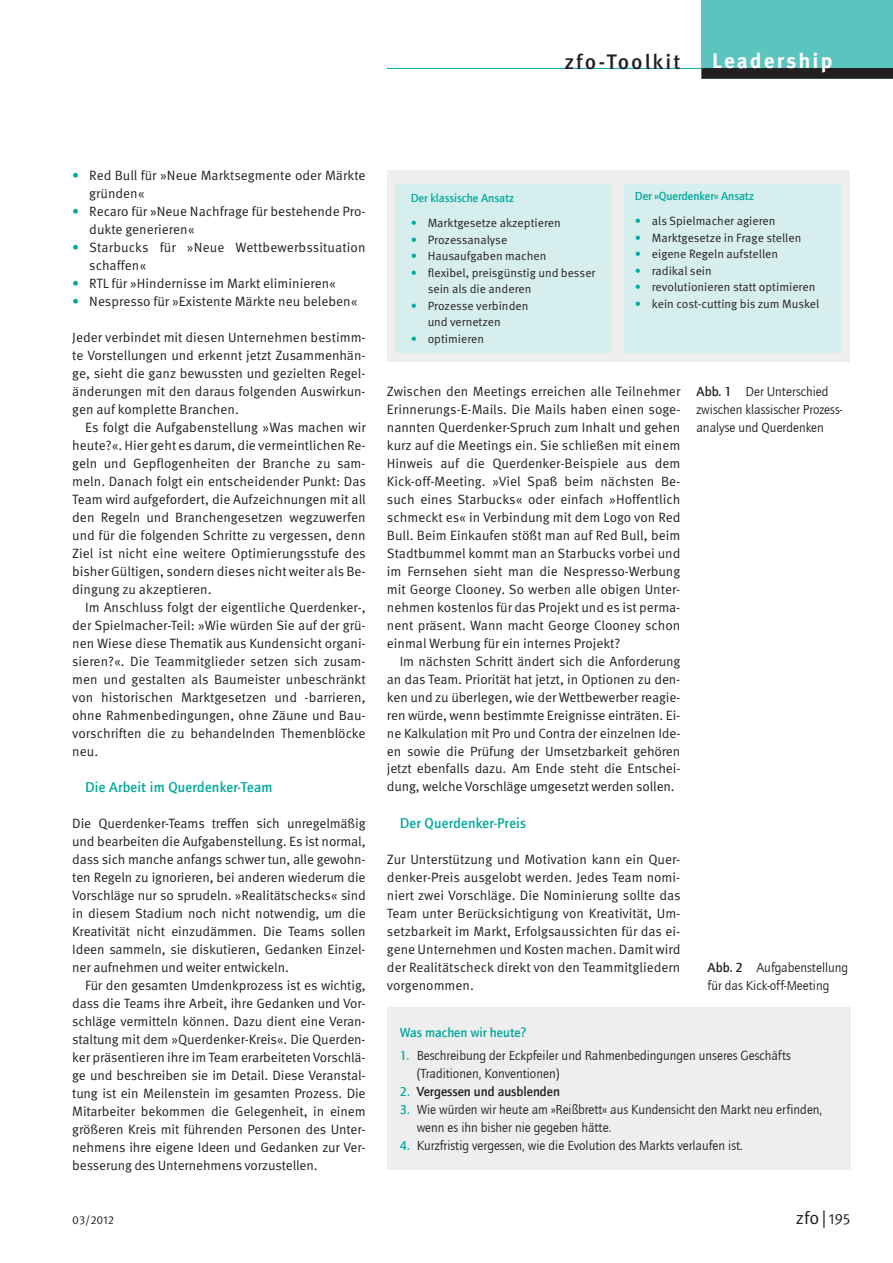
<style>
.page{position:relative;width:893px;height:1263px;background:#fff}
.page>*{position:absolute;margin:0;border:0;box-sizing:border-box;transform-origin:0 0}
.t1{font:500 21px "Meta Pro";letter-spacing:.095em;color:#231f20}
.t2{font:700 21px "Meta Pro";letter-spacing:.1em;color:#fff}
.t3{font:18px "Meta Pro Norm";color:#231f20}
.t4{font:500 14.7px "ITC Quay Sans Com";letter-spacing:.015em;color:#00a99e}
.t5{font:13.5px/18px "Meta Pro Norm";color:#231f20;text-align:justify}
.t6{font:13.5px/18px "ITC Quay Sans Com";color:#231f20}
.t7{font:500 13.5px "ITC Quay Sans Com";color:#231f20}
.t8{font:500 13.5px "ITC Quay Sans Com";color:#00a99e}
.t9{font:12px/16.5px "Meta Pro Norm";color:#231f20}
.t10{font:500 12px "ITC Quay Sans Com";color:#00a99e}
.t11{font:11.7px "Meta Pro Norm";letter-spacing:-.005em;color:#231f20}
.s1{color:#00a99e}
.s2{font-weight:500}
.s3{font-weight:500;font-size:13.2px;color:#00a99e}
.s4{font-size:13.2px;color:#00a99e}
.s5{font-size:15px}
</style>
<div class="page">
<div style="left:702px;top:0;width:191px;height:79px;background:#5ac4bf"></div>
<hr style="left:387px;top:68px;width:330px;height:1px;background:#00a99e">
<div style="left:702px;top:68px;width:191px;height:11px;background:#231f20"></div>
<div style="left:387px;top:170px;width:463px;height:191px;background:#eeeeef"></div>
<div style="left:395px;top:184px;width:217px;height:168px;background:#d6eeed"></div>
<div style="left:624px;top:184px;width:217px;height:168px;background:#d6eeed"></div>
<div style="left:387px;top:1008px;width:463px;height:162px;background:#eeeeef"></div>
<h1 class="t1" style="left:564px;top:45px;width:118px">zfo-Toolkit</h1>
<h1 class="t2" style="left:712px;top:44px;width:122px">Leadership</h1>
<p class="t5" style="left:89px;top:165px;width:278px;text-indent:-17px"><span class="s1">•</span> Red Bull für »Neue Marktsegmente oder Märkte gründen«</p>
<p class="t5" style="left:89px;top:201px;width:278px;text-indent:-17px"><span class="s1">•</span> Recaro für »Neue Nachfrage für bestehende Pro&shy;dukte generieren«</p>
<p class="t5" style="left:89px;top:237px;width:278px;text-indent:-17px"><span class="s1">•</span> Starbucks für »Neue Wettbewerbssituation schaffen«</p>
<p class="t5" style="left:72px;top:273px;width:265px"><span class="s1">•</span> RTL für »Hindernisse im Markt eliminieren«</p>
<p class="t5" style="left:72px;top:291px;width:287px"><span class="s1">•</span> Nespresso für »Existente Märkte neu beleben«</p>
<p class="t5" style="left:72px;top:327px;width:295px">Jeder verbindet mit diesen Unternehmen bestimm&shy;te Vorstellungen und erkennt jetzt Zusammenhän&shy;ge, sieht die ganz bewussten und gezielten Regel&shy;änderungen mit den daraus folgenden Auswirkun&shy;gen auf komplette Branchen.</p>
<p class="t5" style="left:72px;top:417px;width:295px;text-indent:13px">Es folgt die Aufgabenstellung »Was machen wir heute?«. Hier geht es darum, die vermeintlichen Re&shy;geln und Gepflogenheiten der Branche zu sam&shy;meln. Danach folgt ein entscheidender Punkt: Das Team wird aufgefordert, die Aufzeichnungen mit all den Regeln und Branchengesetzen wegzuwerfen und für die folgenden Schritte zu vergessen, denn Ziel ist nicht eine weitere Optimierungsstufe des bisher Gültigen, sondern dieses nicht weiter als Be&shy;dingung zu akzeptieren.</p>
<p class="t5" style="left:72px;top:597px;width:295px;text-indent:13px">Im Anschluss folgt der eigentliche Querdenker-, der Spielmacher-Teil: »Wie würden Sie auf der grü&shy;nen Wiese diese Thematik aus Kundensicht organi&shy;sieren?«. Die Teammitglieder setzen sich zusam&shy;men und gestalten als Baumeister unbeschränkt von historischen Marktgesetzen und -barrieren, ohne Rahmenbedingungen, ohne Zäune und Bau&shy;vorschriften die zu behandelnden Themenblöcke neu.</p>
<p class="t4" style="left:85px;top:778px;width:189px">Die Arbeit im Querdenker-Team</p>
<p class="t5" style="left:72px;top:813px;width:295px">Die Querdenker-Teams treffen sich unregelmäßig und bearbeiten die Aufgabenstellung. Es ist normal, dass sich manche anfangs schwer tun, alle gewohn&shy;ten Regeln zu ignorieren, bei anderen wiederum die Vorschläge nur so sprudeln. »Realitätschecks« sind in diesem Stadium noch nicht notwendig, um die Kreativität nicht einzudämmen. Die Teams sollen Ideen sammeln, sie diskutieren, Gedanken Einzel&shy;ner aufnehmen und weiter entwickeln.</p>
<p class="t5" style="left:72px;top:975px;width:295px;text-indent:13px">Für den gesamten Umdenkprozess ist es wichtig, dass die Teams ihre Arbeit, ihre Gedanken und Vor&shy;schläge vermitteln können. Dazu dient eine Veran&shy;staltung mit dem »Querdenker-Kreis«. Die Querden&shy;ker präsentieren ihre im Team erarbeiteten Vorschlä&shy;ge und beschreiben sie im Detail. Diese Veranstal&shy;tung ist ein Meilenstein im gesamten Prozess. Die Mitarbeiter bekommen die Gelegenheit, in einem größeren Kreis mit führenden Personen des Unter&shy;nehmens ihre eigene Ideen und Gedanken zur Ver&shy;besserung des Unternehmens vorzustellen.</p>
<p class="t11" style="left:72px;top:1211px;width:43px">03/2012</p>
<p class="t10" style="left:411px;top:191px;width:105px">Der klassische Ansatz</p>
<p class="t9" style="left:411px;top:214px;width:152px"><span class="s1">•</span> Marktgesetze akzeptieren</p>
<p class="t9" style="left:411px;top:230px;width:98px"><span class="s1">•</span> Prozessanalyse</p>
<p class="t9" style="left:411px;top:247px;width:137px"><span class="s1">•</span> Hausaufgaben machen</p>
<p class="t9" style="left:428px;top:263px;width:169px;text-indent:-17px"><span class="s1">•</span> flexibel, preisgünstig und besser sein als die anderen</p>
<p class="t9" style="left:428px;top:296px;width:102px;text-indent:-17px"><span class="s1">•</span> Prozesse verbinden und vernetzen</p>
<p class="t9" style="left:411px;top:329px;width:75px"><span class="s1">•</span> optimieren</p>
<p class="t10" style="left:635px;top:189px;width:120px">Der »Querdenker« Ansatz</p>
<p class="t9" style="left:635px;top:212px;width:142px"><span class="s1">•</span> als Spielmacher agieren</p>
<p class="t9" style="left:635px;top:228px;width:168px"><span class="s1">•</span> Marktgesetze in Frage stellen</p>
<p class="t9" style="left:635px;top:245px;width:145px"><span class="s1">•</span> eigene Regeln aufstellen</p>
<p class="t9" style="left:635px;top:261px;width:79px"><span class="s1">•</span> radikal sein</p>
<p class="t9" style="left:635px;top:278px;width:182px"><span class="s1">•</span> revolutionieren statt optimieren</p>
<p class="t9" style="left:635px;top:294px;width:186px"><span class="s1">•</span> kein cost-cutting bis zum Muskel</p>
<p class="t5" style="left:387px;top:381px;width:295px">Zwischen den Meetings erreichen alle Teilnehmer Erinnerungs-E-Mails. Die Mails haben einen soge&shy;nannten Querdenker-Spruch zum Inhalt und gehen kurz auf die Meetings ein. Sie schließen mit einem Hinweis auf die Querdenker-Beispiele aus dem Kick-off-Meeting. »Viel Spaß beim nächsten Be&shy;such eines Starbucks« oder einfach »Hoffentlich schmeckt es« in Verbindung mit dem Logo von Red Bull. Beim Einkaufen stößt man auf Red Bull, beim Stadtbummel kommt man an Starbucks vorbei und im Fernsehen sieht man die Nespresso-Werbung mit George Clooney. So werben alle obigen Unter&shy;nehmen kostenlos für das Projekt und es ist perma&shy;nent präsent. Wann macht George Clooney schon einmal Werbung für ein internes Projekt?</p>
<p class="t5" style="left:387px;top:651px;width:295px;text-indent:13px">Im nächsten Schritt ändert sich die Anforderung an das Team. Priorität hat jetzt, in Optionen zu den&shy;ken und zu überlegen, wie der Wettbewerber reagie&shy;ren würde, wenn bestimmte Ereignisse einträten. Ei&shy;ne Kalkulation mit Pro und Contra der einzelnen Ide&shy;en sowie die Prüfung der Umsetzbarkeit gehören jetzt ebenfalls dazu. Am Ende steht die Entschei&shy;dung, welche Vorschläge umgesetzt werden sollen.</p>
<p class="t4" style="left:400px;top:814px;width:128px">Der Querdenker-Preis</p>
<p class="t5" style="left:387px;top:849px;width:295px">Zur Unterstützung und Motivation kann ein Quer&shy;denker-Preis ausgelobt werden. Jedes Team nomi&shy;niert zwei Vorschläge. Die Nominierung sollte das Team unter Berücksichtigung von Kreativität, Um&shy;setzbarkeit im Markt, Erfolgsaussichten für das ei&shy;gene Unternehmen und Kosten machen. Damit wird der Realitätscheck direkt von den Teammitgliedern vorgenommen.</p>
<p class="t6" style="left:696px;top:382px;width:147px"><span class="s2">Abb. 1</span> Der Unterschied zwischen klassischer Prozess&shy;analyse und Querdenken</p>
<p class="t6" style="left:708px;top:958px;width:142px"><span class="s2">Abb. 2</span> Aufgabenstellung für das Kick-off-Meeting</p>
<p class="t8" style="left:400px;top:1025px;width:128px">Was machen wir heute?</p>
<p class="t6" style="left:417px;top:1046px;width:376px;text-indent:-17px"><span class="s3">1.</span> Beschreibung der Eckpfeiler und Rahmenbedingungen unseres Geschäfts (Traditionen, Konventionen)</p>
<p class="t7" style="left:400px;top:1083px;width:162px"><span class="s4">2.</span> Vergessen und ausblenden</p>
<p class="t6" style="left:417px;top:1100px;width:407px;text-indent:-17px"><span class="s3">3.</span> Wie würden wir heute am »Reißbrett« aus Kundensicht den Markt neu erfinden, wenn es ihn bisher nie gegeben hätte.</p>
<p class="t6" style="left:400px;top:1136px;width:345px"><span class="s3">4.</span> Kurzfristig vergessen, wie die Evolution des Markts verlaufen ist.</p>
<h2 class="t3" style="left:796px;top:1204px;width:56px">zfo | <span class="s5">195</span></h2>
</div>
